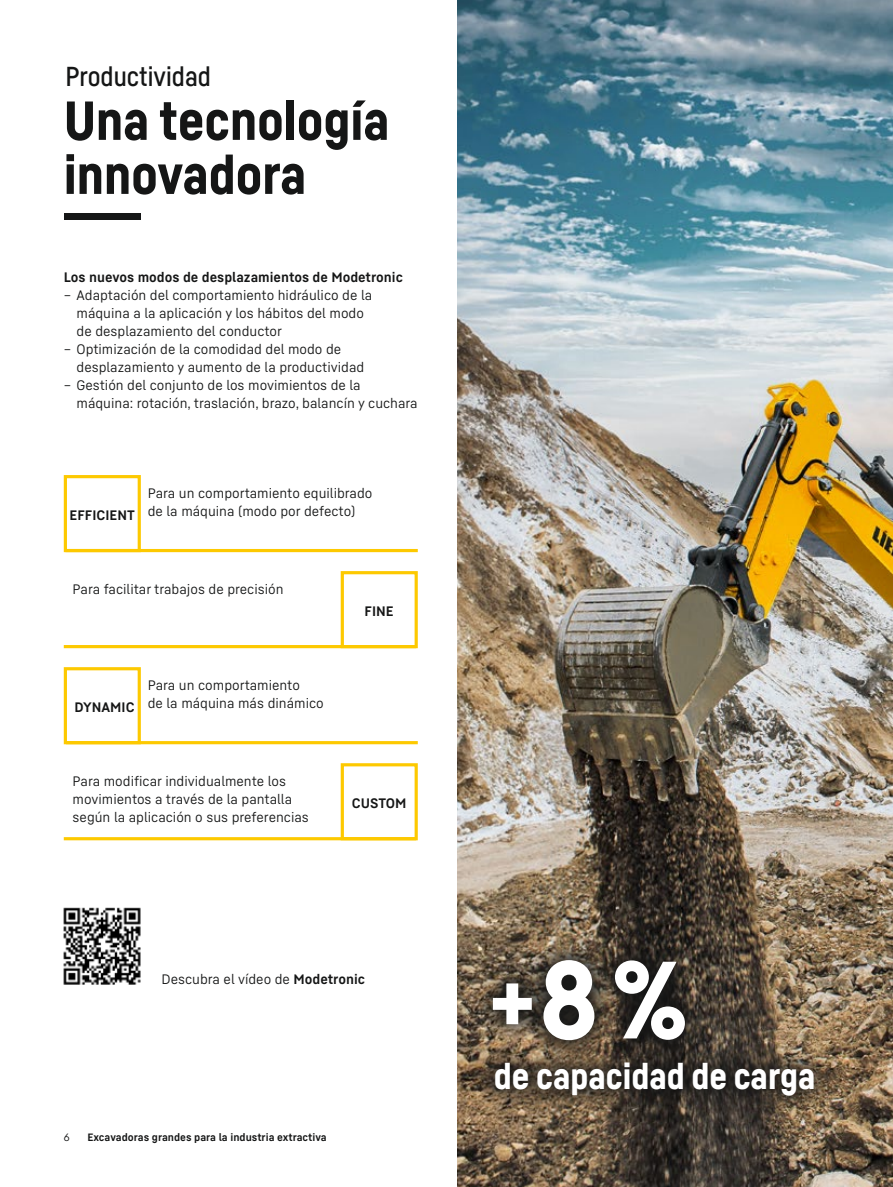
<style>
.page{position:relative;width:893px;height:1187px;background:#fff}
.page>*{position:absolute;margin:0;border:0;box-sizing:border-box;transform-origin:0 0}
.t1{font:900 108px "Liebherr Head";color:#fff}
.H2__36_pt__Section_Page{font:900 54px/54px "Liebherr Head";color:#151616}
.t2{font:900 36px "Liebherr Head";color:#fff}
.Topline__H2__18_pt___Section_Page{font:27px "Liebherr Head";color:#151616}
.Copy{font:13.5px/18px "Liebherr Text";color:#151616}
.Copy-2{font:700 13.5px "Liebherr Text";color:#151616}
.t3{font:700 10.5px "Liebherr Text";color:#151616}
.t4{font:10.5px "Liebherr Text";color:#151616}
.s1{font-weight:700}
</style>
<div class="page">
<img style="left:457px;top:0;width:436px;height:1186px">
<hr style="left:66px;top:741px;width:352px;height:3px;background:#fdc900">
<div style="left:64px;top:667px;width:77px;height:77px;border:3px solid #fdc900"></div>
<hr style="left:64px;top:837px;width:352px;height:3px;background:#fdc900">
<div style="left:341px;top:763px;width:77px;height:77px;border:3px solid #fdc900"></div>
<div style="left:64px;top:475px;width:77px;height:77px;border:3px solid #fdc900"></div>
<hr style="left:65px;top:549px;width:353px;height:3px;background:#fdc900">
<div style="left:341px;top:571px;width:77px;height:77px;border:3px solid #fdc900"></div>
<hr style="left:64px;top:645px;width:352px;height:3px;background:#fdc900">
<svg style="left:464px;top:929px;width:380px;height:195px;background:#705f4b"></svg>
<svg style="left:476px;top:1043px;width:357px;height:70px;background:#4a3f33"></svg>
<svg style="left:474px;top:941px;width:230px;height:117px;background:#453c31"></svg>
<img style="left:64px;top:907px;width:76px;height:77px">
<p class="Topline__H2__18_pt___Section_Page" style="left:65px;top:60px;width:147px">Productividad</p>
<p class="H2__36_pt__Section_Page" style="left:64px;top:93px;width:327px">Una tecnología innovadora ---</p>
<p class="Copy-2" style="left:64px;top:268px;width:341px">Los nuevos modos de desplazamientos de Modetronic</p>
<p class="Copy" style="left:77px;top:285px;width:297px;text-indent:-13px">– Adaptación del comportamiento hidráulico de la máquina a la aplicación y los hábitos del modo de desplazamiento del conductor</p>
<p class="Copy" style="left:77px;top:339px;width:289px;text-indent:-13px">– Optimización de la comodidad del modo de desplazamiento y aumento de la productividad</p>
<p class="Copy" style="left:77px;top:375px;width:343px;text-indent:-13px">– Gestión del conjunto de los movimientos de la máquina: rotación, traslación, brazo, balancín y cuchara</p>
<p class="Copy" style="left:148px;top:483px;width:226px">Para un comportamiento equilibrado</p>
<p class="Copy-2" style="left:70px;top:505px;width:67px">EFFICIENT</p>
<p class="Copy" style="left:148px;top:501px;width:209px">de la máquina (modo por defecto)</p>
<p class="Copy" style="left:73px;top:579px;width:213px">Para facilitar trabajos de precisión</p>
<p class="Copy" style="left:148px;top:675px;width:154px">Para un comportamiento</p>
<p class="Copy-2" style="left:74px;top:697px;width:62px">DYNAMIC</p>
<p class="Copy" style="left:148px;top:693px;width:178px">de la máquina más dinámico</p>
<p class="Copy" style="left:73px;top:771px;width:238px">Para modificar individualmente los movimientos a través de la pantalla según la aplicación o sus preferencias</p>
<p class="Copy-2" style="left:365px;top:601px;width:31px">FINE</p>
<p class="Copy-2" style="left:352px;top:793px;width:56px">CUSTOM</p>
<p class="Copy" style="left:162px;top:969px;width:205px">Descubra el vídeo de <span class="s1">Modetronic</span></p>
<p class="t4" style="left:64px;top:1130px;width:7px">6</p>
<p class="t3" style="left:87px;top:1130px;width:241px">Excavadoras grandes para la industria extractiva</p>
<p class="t1" style="left:485px;top:933px;width:204px">+8 %</p>
<p class="t2" style="left:494px;top:1053px;width:323px">de capacidad de carga</p>
</div>
